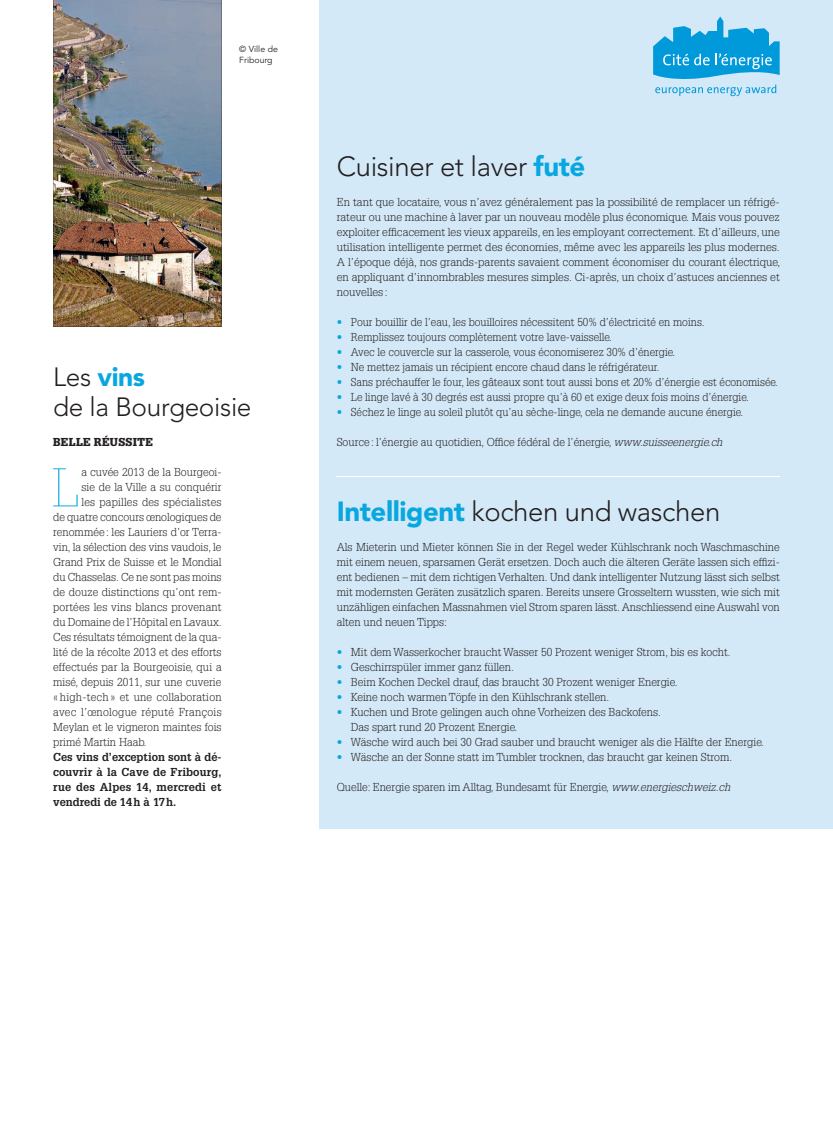
<style>
.page{position:relative;width:833px;height:1134px;background:#fff}
.page>*{position:absolute;margin:0;border:0;box-sizing:border-box;transform-origin:0 0}
.t1{font:100 53.12px "Glypha LT Std";color:#08a7e0}
.t2{font:300 27.5px "Avenir LT Std";letter-spacing:-.015em;color:#231f20}
.t3{font:300 26.25px/30px "Avenir LT Std";letter-spacing:-.015em;color:#231f20}
.t4{font:300 11.25px/15px "Glypha LT Std";color:#231f20;text-align:justify}
.t5{font:700 11.25px/15px "Glypha LT Std";letter-spacing:.015em;color:#231f20;text-align:justify}
.t6{font:300 11.25px "Glypha LT Std";letter-spacing:.02em;color:#231f20}
.t7{font:900 11.25px "Glypha LT Std";letter-spacing:.03em;color:#231f20}
.t8{font:8.75px/11.2px "Avenir LT Std";color:#231f20}
.s1{font-weight:900;color:#08a7e0}
.s2{font-family:"Avenir LT Std";color:#08a7e0}
.s3{font-style:italic}
</style>
<div class="page">
<div style="left:319px;top:0;width:514px;height:829px;background:#d4e9f7"></div>
<hr style="left:337px;top:476px;width:443px;height:1px;background:#fff">
<svg style="left:653px;top:16px;width:126px;height:80px"></svg>
<img style="left:53px;top:0;width:168px;height:326px">
<p class="t8" style="left:239px;top:43px;width:40px">© Ville de<br>Fribourg</p>
<h3 class="t3" style="left:53px;top:362px;width:200px">Les <span class="s1">vins<br></span>de la Bourgeoisie</h3>
<h2 class="t2" style="left:337px;top:151px;width:250px">Cuisiner et laver <span class="s1">futé</span></h2>
<p class="t4" style="left:337px;top:195px;width:445px">En tant que locataire, vous n’avez généralement pas la possibilité de remplacer un réfrigé&shy;rateur ou une machine à laver par un nouveau modèle plus économique. Mais vous pouvez exploiter efficacement les vieux appareils, en les employant correctement. Et d’ailleurs, une utilisation intelligente permet des économies, même avec les appareils les plus modernes.<br>A l’époque déjà, nos grands-parents savaient comment économiser du courant électrique, en appliquant d’innombrables mesures simples. Ci-après, un choix d’astuces anciennes et nouvelles :</p>
<p class="t4" style="left:337px;top:315px;width:369px"><span class="s2">•</span> Pour bouillir de l’eau, les bouilloires nécessitent 50% d’électricité en moins.</p>
<p class="t4" style="left:337px;top:330px;width:277px"><span class="s2">•</span> Remplissez toujours complètement votre lave-vaisselle.</p>
<p class="t4" style="left:337px;top:345px;width:340px"><span class="s2">•</span> Avec le couvercle sur la casserole, vous économiserez 30% d’énergie.</p>
<p class="t4" style="left:337px;top:360px;width:324px"><span class="s2">•</span> Ne mettez jamais un récipient encore chaud dans le réfrigérateur.</p>
<p class="t4" style="left:337px;top:375px;width:443px"><span class="s2">•</span> Sans préchauffer le four, les gâteaux sont tout aussi bons et 20% d’énergie est économisée.</p>
<p class="t4" style="left:337px;top:390px;width:413px"><span class="s2">•</span> Le linge lavé à 30 degrés est aussi propre qu’à 60 et exige deux fois moins d’énergie.</p>
<p class="t4" style="left:337px;top:405px;width:408px"><span class="s2">•</span> Séchez le linge au soleil plutôt qu’au sèche-linge, cela ne demande aucune énergie.</p>
<p class="t7" style="left:53px;top:436px;width:101px">BELLE RÉUSSITE</p>
<p class="t4" style="left:337px;top:435px;width:387px">Source : l’énergie au quotidien, Office fédéral de l’énergie, <span class="s3">www.suisseenergie.ch</span></p>
<h1 class="t1" style="left:52px;top:457px;width:28px">L</h1>
<p class="t4" style="left:81px;top:465px;width:142px">a cuvée 2013 de la Bourgeoi-</p>
<p class="t4" style="left:81px;top:480px;width:142px">sie de la Ville a su conquérir</p>
<p class="t4" style="left:81px;top:495px;width:142px">les papilles des spécialistes</p>
<p class="t4" style="left:53px;top:510px;width:170px">de quatre concours œnologiques de</p>
<p class="t4" style="left:53px;top:525px;width:170px">renommée : les Lauriers d’or Terra-</p>
<p class="t4" style="left:53px;top:540px;width:170px">vin, la sélection des vins vaudois, le</p>
<p class="t4" style="left:53px;top:555px;width:170px">Grand Prix de Suisse et le Mondial</p>
<p class="t4" style="left:53px;top:570px;width:170px">du Chasselas. Ce ne sont pas moins</p>
<p class="t4" style="left:53px;top:585px;width:170px">de douze distinctions qu’ont rem-</p>
<p class="t4" style="left:53px;top:600px;width:170px">portées les vins blancs provenant</p>
<p class="t4" style="left:53px;top:615px;width:170px">du Domaine de l’Hôpital en Lavaux.</p>
<p class="t4" style="left:53px;top:630px;width:170px">Ces résultats témoignent de la qua-</p>
<p class="t4" style="left:53px;top:645px;width:170px">lité de la récolte 2013 et des efforts</p>
<p class="t4" style="left:53px;top:660px;width:170px">effectués par la Bourgeoisie, qui a</p>
<p class="t4" style="left:53px;top:675px;width:170px">misé, depuis 2011, sur une cuverie</p>
<p class="t4" style="left:53px;top:690px;width:170px">« high-tech » et une collaboration</p>
<p class="t6" style="left:53px;top:706px;width:170px">avec l’œnologue réputé François</p>
<p class="t4" style="left:53px;top:720px;width:170px">Meylan et le vigneron maintes fois</p>
<p class="t4" style="left:53px;top:735px;width:95px">primé Martin Haab.</p>
<p class="t5" style="left:53px;top:750px;width:170px">Ces vins d’exception sont à dé&shy;couvrir à la Cave de Fribourg, rue des Alpes 14, mercredi et vendredi de 14 h à 17 h.</p>
<h2 class="t2" style="left:337px;top:496px;width:385px"><span class="s1">Intelligent</span> kochen und waschen</h2>
<p class="t4" style="left:337px;top:540px;width:444px">Als Mieterin und Mieter können Sie in der Regel weder Kühlschrank noch Waschmaschine mit einem neuen, sparsamen Gerät ersetzen. Doch auch die älteren Geräte lassen sich effizi&shy;ent bedienen – mit dem richtigen Verhalten. Und dank intelligenter Nutzung lässt sich selbst mit modernsten Geräten zusätzlich sparen. Bereits unsere Grosseltern wussten, wie sich mit unzähligen einfachen Massnahmen viel Strom sparen lässt. Anschliessend eine Auswahl von alten und neuen Tipps:</p>
<p class="t4" style="left:337px;top:645px;width:395px"><span class="s2">•</span> Mit dem Wasserkocher braucht Wasser 50 Prozent weniger Strom, bis es kocht.</p>
<p class="t4" style="left:337px;top:660px;width:179px"><span class="s2">•</span> Geschirrspüler immer ganz füllen.</p>
<p class="t4" style="left:337px;top:675px;width:342px"><span class="s2">•</span> Beim Kochen Deckel drauf, das braucht 30 Prozent weniger Energie.</p>
<p class="t4" style="left:337px;top:690px;width:274px"><span class="s2">•</span> Keine noch warmen Töpfe in den Kühlschrank stellen.</p>
<p class="t4" style="left:351px;top:705px;width:311px;text-indent:-14px"><span class="s2">•</span> Kuchen und Brote gelingen auch ohne Vorheizen des Backofens.<br>Das spart rund 20 Prozent Energie.</p>
<p class="t4" style="left:337px;top:735px;width:429px"><span class="s2">•</span> Wäsche wird auch bei 30 Grad sauber und braucht weniger als die Hälfte der Energie.</p>
<p class="t4" style="left:337px;top:750px;width:397px"><span class="s2">•</span> Wäsche an der Sonne statt im Tumbler trocknen, das braucht gar keinen Strom.</p>
<p class="t4" style="left:337px;top:780px;width:395px">Quelle: Energie sparen im Alltag, Bundesamt für Energie, <span class="s3">www.energieschweiz.ch</span></p>
</div>
